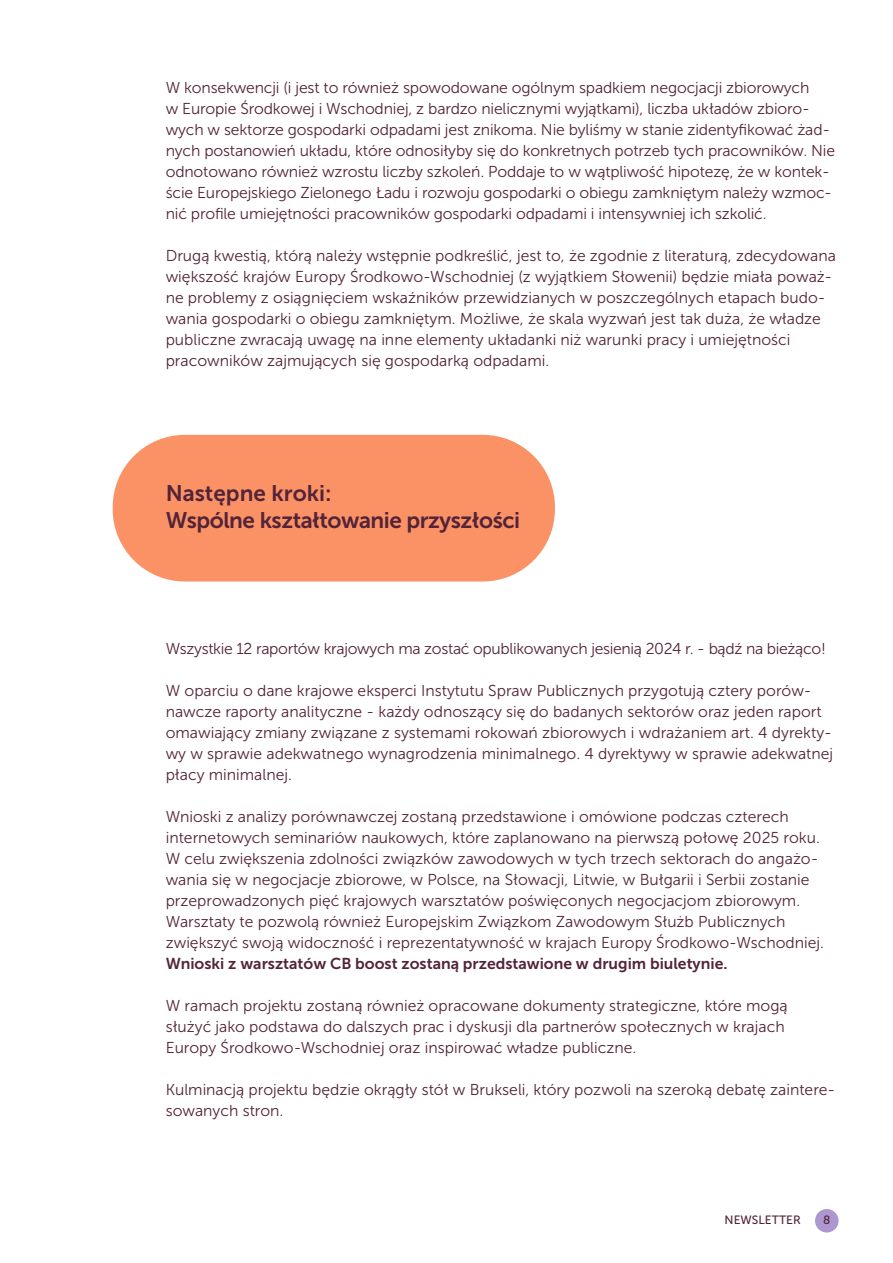
<style>
.page{position:relative;width:893px;height:1263px;background:#fff}
.page>*{position:absolute;margin:0;border:0;box-sizing:border-box;transform-origin:0 0}
.tyt01{font:22.5px "Museo Sans 700";letter-spacing:-.02em;color:#532338}
.tyt01-2{font:22.5px "Museo Sans 700";color:#532338}
.tekst_reg{font:15.75px/21px "Museo Sans 300";color:#532338}
.tekst_reg-2{font:15.75px "Museo Sans 300";letter-spacing:-.02em;color:#532338}
.t1{font:12px "Museo Sans 500";color:#532338}
.s1{font-family:"Museo Sans 700"}
</style>
<div class="page">
<div style="left:113px;top:435px;width:442px;height:146px;background:#fa9266;border-radius:72px"></div>
<div style="left:815px;top:1209px;width:23px;height:23px;background:#ad97d1;border-radius:50%"></div>
<p class="tekst_reg" style="left:166px;top:77px;width:671px">W konsekwencji (i jest to również spowodowane ogólnym spadkiem negocjacji zbiorowych<br>w Europie Środkowej i Wschodniej, z bardzo nielicznymi wyjątkami), liczba układów zbioro&shy;wych w sektorze gospodarki odpadami jest znikoma. Nie byliśmy w stanie zidentyfikować żad&shy;nych postanowień układu, które odnosiłyby się do konkretnych potrzeb tych pracowników. Nie odnotowano również wzrostu liczby szkoleń. Poddaje to w wątpliwość hipotezę, że w kontek&shy;ście Europejskiego Zielonego Ładu i rozwoju gospodarki o obiegu zamkniętym należy wzmoc&shy;nić profile umiejętności pracowników gospodarki odpadami i intensywniej ich szkolić.</p>
<p class="tekst_reg" style="left:166px;top:245px;width:672px">Drugą kwestią, którą należy wstępnie podkreślić, jest to, że zgodnie z literaturą, zdecydowana większość krajów Europy Środkowo-Wschodniej (z wyjątkiem Słowenii) będzie miała poważ&shy;ne problemy z osiągnięciem wskaźników przewidzianych w poszczególnych etapach budo&shy;wania gospodarki o obiegu zamkniętym. Możliwe, że skala wyzwań jest tak duża, że władze publiczne zwracają uwagę na inne elementy układanki niż warunki pracy i umiejętności pracowników zajmujących się gospodarką odpadami.</p>
<p class="tyt01-2" style="left:166px;top:480px;width:167px">Następne kroki:</p>
<p class="tyt01" style="left:166px;top:507px;width:356px">Wspólne kształtowanie przyszłości</p>
<p class="tekst_reg-2" style="left:166px;top:640px;width:662px">Wszystkie 12 raportów krajowych ma zostać opublikowanych jesienią 2024 r. - bądź na bieżąco!</p>
<p class="tekst_reg" style="left:166px;top:680px;width:669px">W oparciu o dane krajowe eksperci Instytutu Spraw Publicznych przygotują cztery porów&shy;nawcze raporty analityczne - każdy odnoszący się do badanych sektorów oraz jeden raport omawiający zmiany związane z systemami rokowań zbiorowych i wdrażaniem art. 4 dyrekty&shy;wy w sprawie adekwatnego wynagrodzenia minimalnego. 4 dyrektywy w sprawie adekwatnej płacy minimalnej.</p>
<p class="tekst_reg" style="left:166px;top:806px;width:656px">Wnioski z analizy porównawczej zostaną przedstawione i omówione podczas czterech internetowych seminariów naukowych, które zaplanowano na pierwszą połowę 2025 roku.</p>
<p class="tekst_reg" style="left:166px;top:848px;width:660px">W celu zwiększenia zdolności związków zawodowych w tych trzech sektorach do angażo&shy;wania się w negocjacje zbiorowe, w Polsce, na Słowacji, Litwie, w Bułgarii i Serbii zostanie przeprowadzonych pięć krajowych warsztatów poświęconych negocjacjom zbiorowym.<br>Warsztaty te pozwolą również Europejskim Związkom Zawodowym Służb Publicznych zwiększyć swoją widoczność i reprezentatywność w krajach Europy Środkowo-Wschodniej.<br><span class="s1">Wnioski z warsztatów CB boost zostaną przedstawione w drugim biuletynie.</span></p>
<p class="tekst_reg" style="left:166px;top:995px;width:623px">W ramach projektu zostaną również opracowane dokumenty strategiczne, które mogą służyć jako podstawa do dalszych prac i dyskusji dla partnerów społecznych w krajach<br>Europy Środkowo-Wschodniej oraz inspirować władze publiczne.</p>
<p class="tekst_reg" style="left:166px;top:1079px;width:671px">Kulminacją projektu będzie okrągły stół w Brukseli, który pozwoli na szeroką debatę zaintere&shy;sowanych stron.</p>
<p class="t1" style="left:725px;top:1214px;width:78px">NEWSLETTER</p>
<p class="t1" style="left:823px;top:1214px;width:9px">8</p>
</div>
